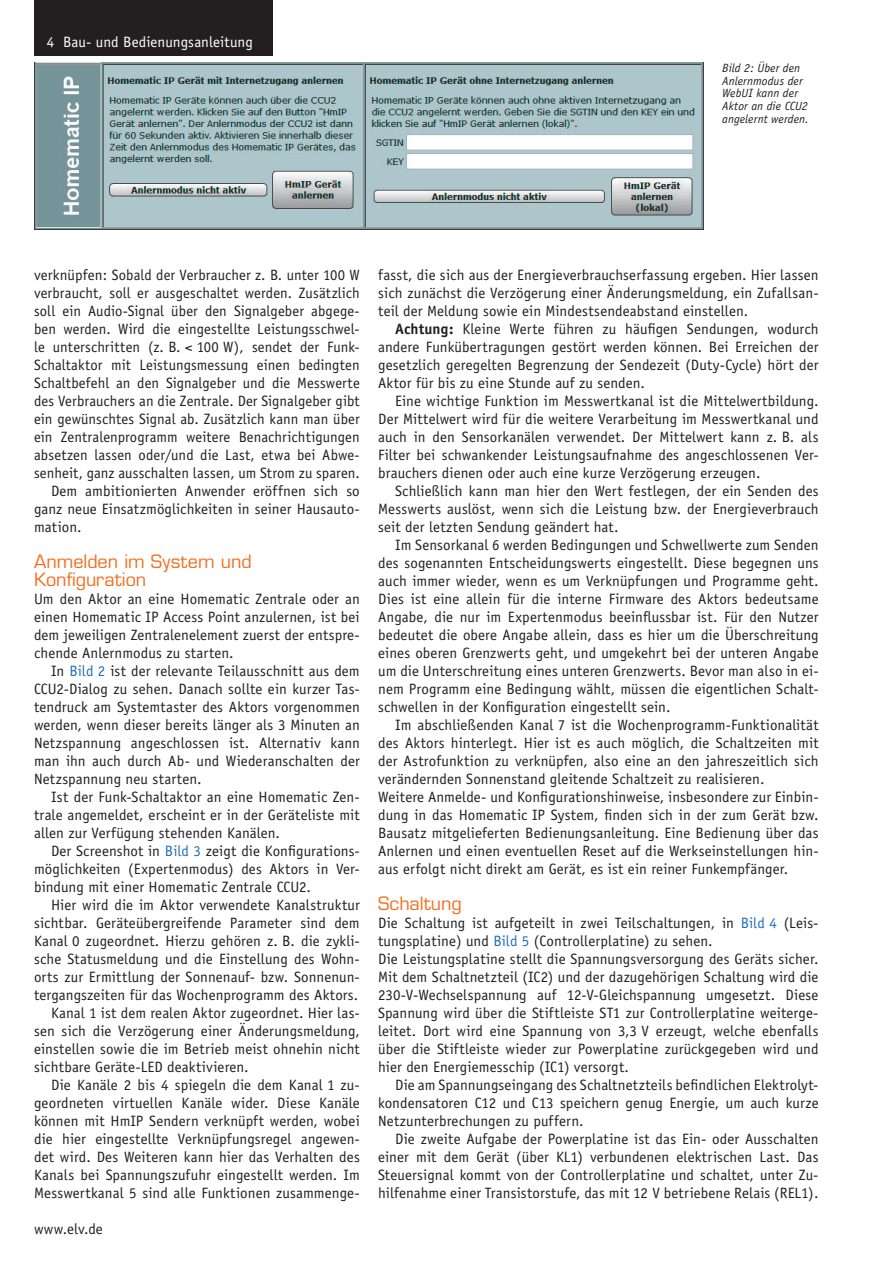
<style>
.page{position:relative;width:893px;height:1263px;background:#fff}
.page>*{position:absolute;margin:0;border:0;box-sizing:border-box;transform-origin:0 0}
.t1{font:18px/18px "Eurostile";color:#f36e21}
.t2{font:15px/18px "Officina Sans";letter-spacing:.005em;color:#231f20;text-align:justify}
.t3{font:15px "Officina Sans";letter-spacing:.005em;color:#fff}
.t4{font:italic 12px/12.8px "Officina Sans";letter-spacing:.01em;color:#231f20}
.s1{color:#1f6fb8}
.s2{font-weight:700}
</style>
<div class="page">
<div style="left:34px;top:0;width:238px;height:55px;background:#231f20"></div>
<img style="left:34px;top:63px;width:670px;height:167px">
<p class="t3" style="left:47px;top:33px;width:208px">4 Bau- und Bedienungsanleitung</p>
<p class="t4" style="left:722px;top:62px;width:88px">Bild 2: Über den<br>Anlernmodus der<br>WebUI kann der<br>Aktor an die CCU2 angelernt werden.</p>
<p class="t2" style="left:34px;top:266px;width:327px">verknüpfen: Sobald der Verbraucher z. B. unter 100 W</p>
<p class="t2" style="left:34px;top:284px;width:327px">verbraucht, soll er ausgeschaltet werden. Zusätzlich</p>
<p class="t2" style="left:34px;top:302px;width:327px">soll ein Audio-Signal über den Signalgeber abgege-</p>
<p class="t2" style="left:34px;top:320px;width:327px">ben werden. Wird die eingestellte Leistungsschwel-</p>
<p class="t2" style="left:34px;top:338px;width:327px">le unterschritten (z. B. &lt; 100 W), sendet der Funk-</p>
<p class="t2" style="left:34px;top:356px;width:327px">Schaltaktor mit Leistungsmessung einen bedingten</p>
<p class="t2" style="left:34px;top:374px;width:327px">Schaltbefehl an den Signalgeber und die Messwerte</p>
<p class="t2" style="left:34px;top:392px;width:327px">des Verbrauchers an die Zentrale. Der Signalgeber gibt</p>
<p class="t2" style="left:34px;top:410px;width:327px">ein gewünschtes Signal ab. Zusätzlich kann man über</p>
<p class="t2" style="left:34px;top:428px;width:327px">ein Zentralenprogramm weitere Benachrichtigungen</p>
<p class="t2" style="left:34px;top:446px;width:327px">absetzen lassen oder/und die Last, etwa bei Abwe-</p>
<p class="t2" style="left:34px;top:464px;width:327px">senheit, ganz ausschalten lassen, um Strom zu sparen.</p>
<p class="t2" style="left:51px;top:482px;width:310px">Dem ambitionierten Anwender eröffnen sich so</p>
<p class="t2" style="left:34px;top:500px;width:327px">ganz neue Einsatzmöglichkeiten in seiner Hausauto-</p>
<p class="t2" style="left:34px;top:518px;width:49px">mation.</p>
<p class="t1" style="left:34px;top:552px;width:219px">Anmelden im System und<br>Konfiguration</p>
<p class="t2" style="left:34px;top:590px;width:327px">Um den Aktor an eine Homematic Zentrale oder an einen Homematic IP Access Point anzulernen, ist bei dem jeweiligen Zentralenelement zuerst der entspre&shy;chende Anlernmodus zu starten.</p>
<p class="t2" style="left:34px;top:662px;width:327px;text-indent:17px">In <span class="s1">Bild 2</span> ist der relevante Teilausschnitt aus dem CCU2-Dialog zu sehen. Danach sollte ein kurzer Tas&shy;tendruck am Systemtaster des Aktors vorgenommen werden, wenn dieser bereits länger als 3 Minuten an Netzspannung angeschlossen ist. Alternativ kann man ihn auch durch Ab- und Wiederanschalten der Netzspannung neu starten.</p>
<p class="t2" style="left:34px;top:788px;width:327px;text-indent:17px">Ist der Funk-Schaltaktor an eine Homematic Zen&shy;trale angemeldet, erscheint er in der Geräteliste mit allen zur Verfügung stehenden Kanälen.</p>
<p class="t2" style="left:34px;top:842px;width:327px;text-indent:17px">Der Screenshot in <span class="s1">Bild 3</span> zeigt die Konfigurations&shy;möglichkeiten (Expertenmodus) des Aktors in Ver&shy;bindung mit einer Homematic Zentrale CCU2.</p>
<p class="t2" style="left:51px;top:896px;width:310px">Hier wird die im Aktor verwendete Kanalstruktur</p>
<p class="t2" style="left:34px;top:914px;width:327px">sichtbar. Geräteübergreifende Parameter sind dem</p>
<p class="t2" style="left:34px;top:932px;width:327px">Kanal 0 zugeordnet. Hierzu gehören z. B. die zykli-</p>
<p class="t2" style="left:34px;top:950px;width:327px">sche Statusmeldung und die Einstellung des Wohn-</p>
<p class="t2" style="left:34px;top:968px;width:327px">orts zur Ermittlung der Sonnenauf- bzw. Sonnenun-</p>
<p class="t2" style="left:34px;top:986px;width:326px">tergangszeiten für das Wochenprogramm des Aktors.</p>
<p class="t2" style="left:51px;top:1004px;width:310px">Kanal 1 ist dem realen Aktor zugeordnet. Hier las-</p>
<p class="t2" style="left:34px;top:1022px;width:327px">sen sich die Verzögerung einer Änderungsmeldung,</p>
<p class="t2" style="left:34px;top:1040px;width:327px">einstellen sowie die im Betrieb meist ohnehin nicht</p>
<p class="t2" style="left:34px;top:1058px;width:216px">sichtbare Geräte-LED deaktivieren.</p>
<p class="t2" style="left:51px;top:1076px;width:310px">Die Kanäle 2 bis 4 spiegeln die dem Kanal 1 zu-</p>
<p class="t2" style="left:34px;top:1094px;width:327px">geordneten virtuellen Kanäle wider. Diese Kanäle</p>
<p class="t2" style="left:34px;top:1112px;width:327px">können mit HmIP Sendern verknüpft werden, wobei</p>
<p class="t2" style="left:34px;top:1130px;width:327px">die hier eingestellte Verknüpfungsregel angewen-</p>
<p class="t2" style="left:34px;top:1148px;width:327px">det wird. Des Weiteren kann hier das Verhalten des</p>
<p class="t2" style="left:34px;top:1166px;width:327px">Kanals bei Spannungszufuhr eingestellt werden. Im</p>
<p class="t2" style="left:34px;top:1184px;width:327px">Messwertkanal 5 sind alle Funktionen zusammenge-</p>
<p class="t2" style="left:34px;top:1220px;width:70px">www.elv.de</p>
<p class="t2" style="left:378px;top:266px;width:442px">fasst, die sich aus der Energieverbrauchserfassung ergeben. Hier lassen sich zunächst die Verzögerung einer Änderungsmeldung, ein Zufallsan&shy;teil der Meldung sowie ein Mindestsendeabstand einstellen.</p>
<p class="t2" style="left:378px;top:320px;width:442px;text-indent:17px"><span class="s2">Achtung:</span> Kleine Werte führen zu häufigen Sendungen, wodurch andere Funkübertragungen gestört werden können. Bei Erreichen der gesetzlich geregelten Begrenzung der Sendezeit (Duty-Cycle) hört der Aktor für bis zu eine Stunde auf zu senden.</p>
<p class="t2" style="left:378px;top:392px;width:442px;text-indent:17px">Eine wichtige Funktion im Messwertkanal ist die Mittelwertbildung.<br>Der Mittelwert wird für die weitere Verarbeitung im Messwertkanal und auch in den Sensorkanälen verwendet. Der Mittelwert kann z. B. als Filter bei schwankender Leistungsaufnahme des angeschlossenen Ver&shy;brauchers dienen oder auch eine kurze Verzögerung erzeugen.</p>
<p class="t2" style="left:378px;top:482px;width:442px;text-indent:17px">Schließlich kann man hier den Wert festlegen, der ein Senden des Messwerts auslöst, wenn sich die Leistung bzw. der Energieverbrauch seit der letzten Sendung geändert hat.</p>
<p class="t2" style="left:378px;top:536px;width:442px;text-indent:17px">Im Sensorkanal 6 werden Bedingungen und Schwellwerte zum Senden des sogenannten Entscheidungswerts eingestellt. Diese begegnen uns auch immer wieder, wenn es um Verknüpfungen und Programme geht.<br>Dies ist eine allein für die interne Firmware des Aktors bedeutsame Angabe, die nur im Expertenmodus beeinflussbar ist. Für den Nutzer bedeutet die obere Angabe allein, dass es hier um die Überschreitung eines oberen Grenzwerts geht, und umgekehrt bei der unteren Angabe um die Unterschreitung eines unteren Grenzwerts. Bevor man also in ei&shy;nem Programm eine Bedingung wählt, müssen die eigentlichen Schalt&shy;schwellen in der Konfiguration eingestellt sein.</p>
<p class="t2" style="left:378px;top:716px;width:442px;text-align:left;text-indent:17px">Im abschließenden Kanal 7 ist die Wochenprogramm-Funktionalität des Aktors hinterlegt. Hier ist es auch möglich, die Schaltzeiten mit der Astrofunktion zu verknüpfen, also eine an den jahreszeitlich sich verändernden Sonnenstand gleitende Schaltzeit zu realisieren.<br>Weitere Anmelde- und Konfigurationshinweise, insbesondere zur Einbin&shy;dung in das Homematic IP System, finden sich in der zum Gerät bzw.<br>Bausatz mitgelieferten Bedienungsanleitung. Eine Bedienung über das Anlernen und einen eventuellen Reset auf die Werkseinstellungen hin&shy;aus erfolgt nicht direkt am Gerät, es ist ein reiner Funkempfänger.</p>
<p class="t1" style="left:378px;top:894px;width:85px">Schaltung</p>
<p class="t2" style="left:378px;top:914px;width:442px;text-align:left">Die Schaltung ist aufgeteilt in zwei Teilschaltungen, in <span class="s1">Bild 4</span> (Leis&shy;tungsplatine) und <span class="s1">Bild 5</span> (Controllerplatine) zu sehen.<br>Die Leistungsplatine stellt die Spannungsversorgung des Geräts sicher.<br>Mit dem Schaltnetzteil (IC2) und der dazugehörigen Schaltung wird die 230-V-Wechselspannung auf 12-V-Gleichspannung umgesetzt. Diese Spannung wird über die Stiftleiste ST1 zur Controllerplatine weiterge&shy;leitet. Dort wird eine Spannung von 3,3 V erzeugt, welche ebenfalls über die Stiftleiste wieder zur Powerplatine zurückgegeben wird und hier den Energiemesschip (IC1) versorgt.</p>
<p class="t2" style="left:378px;top:1076px;width:442px;text-indent:17px">Die am Spannungseingang des Schaltnetzteils befindlichen Elektrolyt&shy;kondensatoren C12 und C13 speichern genug Energie, um auch kurze Netzunterbrechungen zu puffern.</p>
<p class="t2" style="left:378px;top:1130px;width:442px;text-indent:17px">Die zweite Aufgabe der Powerplatine ist das Ein- oder Ausschalten einer mit dem Gerät (über KL1) verbundenen elektrischen Last. Das Steuersignal kommt von der Controllerplatine und schaltet, unter Zu&shy;hilfenahme einer Transistorstufe, das mit 12 V betriebene Relais (REL1).</p>
</div>
